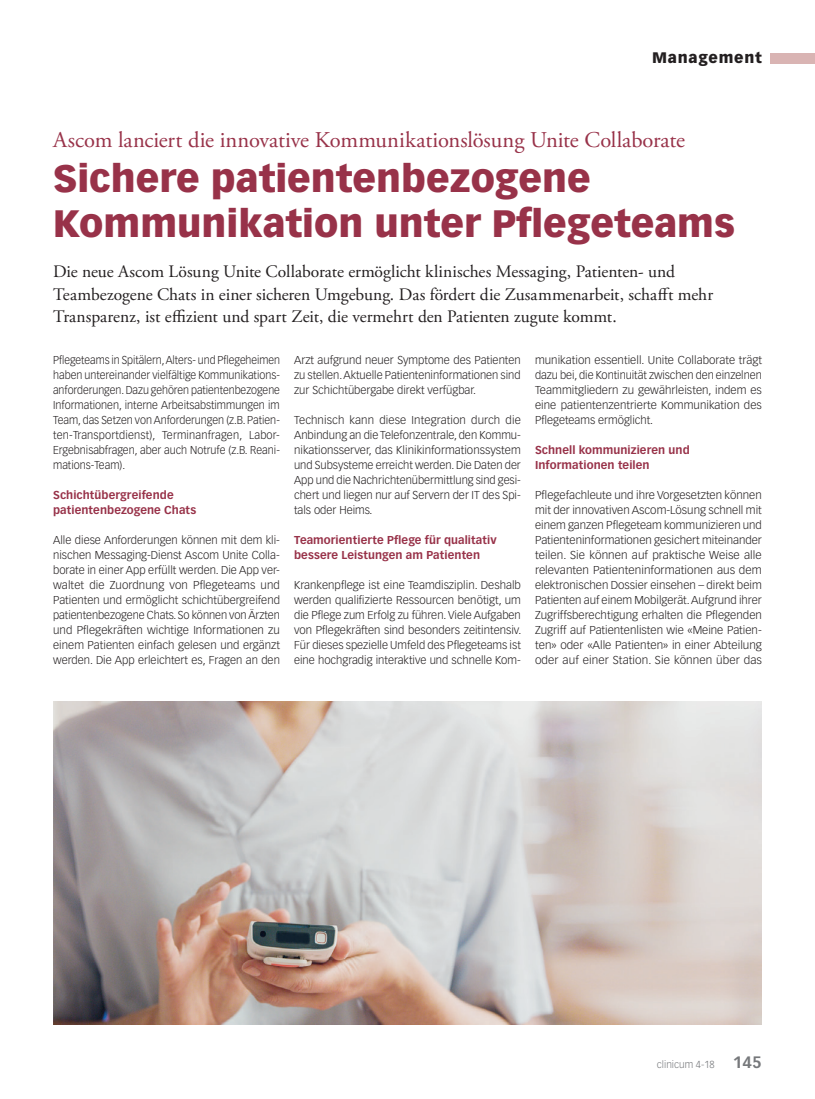
<style>
.page{position:relative;width:815px;height:1099px;background:#fff}
.page>*{position:absolute;margin:0;border:0;box-sizing:border-box;transform-origin:0 0}
.Titel_MM{font:900 37.5px/45px "Vectora LT Std";color:#983249}
.Obertitel_MM{font:22.5px "Adobe Garamond Pro";letter-spacing:-.005em;color:#983249}
.Lead{font:17.5px/22.5px "Adobe Garamond Pro";color:#231f20}
.t1{font:900 15px "Vectora LT Std";letter-spacing:.05em;color:#231f20}
.Lauftext{font:300 11.25px/15px "Vectora LT Std";color:#231f20;text-align:justify}
.Lauftext-2{font:300 11.25px/15px "Vectora LT Std";color:#231f20;text-align:justify;scale:.94 1}
.ZT_MM{font:700 11.25px/15px "Vectora LT Std";letter-spacing:.005em;color:#983249}
.t2{font:300 10px "Vectora LT Std";color:#76787b}
.s1{font-weight:700;font-size:16.25px}
</style>
<div class="page">
<div style="left:770px;top:53px;width:45px;height:10px;background:#d9b4b3"></div>
<img style="left:53px;top:702px;width:709px;height:322px">
<h3 class="t1" style="left:652px;top:49px;width:111px">Management</h3>
<p class="Obertitel_MM" style="left:53px;top:126px;width:633px">Ascom lanciert die innovative Kommunikationslösung Unite Collaborate</p>
<p class="Titel_MM" style="left:53px;top:155px;width:683px">Sichere patientenbezogene<br>Kommunikation unter Pflegeteams</p>
<p class="Lead" style="left:53px;top:261px;width:662px">Die neue Ascom Lösung Unite Collaborate ermöglicht klinisches Messaging, Patienten- und<br>Teambezogene Chats in einer sicheren Umgebung. Das fördert die Zusammenarbeit, schafft mehr<br>Transparenz, ist effizient und spart Zeit, die vermehrt den Patienten zugute kommt.</p>
<p class="Lauftext-2" style="left:53px;top:353px;width:243px">Pflegeteams in Spitälern, Alters- und Pflegeheimen haben untereinander vielfältige Kommunikations&shy;anforderungen. Dazu gehören patientenbezogene Informationen, interne Arbeitsabstimmungen im Team, das Setzen von Anforderungen (z.B. Patien&shy;ten-Transportdienst), Terminanfragen, Labor-Ergebnisabfragen, aber auch Notrufe (z.B. Reani&shy;mations-Team).</p>
<p class="ZT_MM" style="left:53px;top:488px;width:145px">Schichtübergreifende patientenbezogene Chats</p>
<p class="Lauftext" style="left:53px;top:533px;width:228px">Alle diese Anforderungen können mit dem kli&shy;nischen Messaging-Dienst Ascom Unite Colla&shy;borate in einer App erfüllt werden. Die App ver&shy;waltet die Zuordnung von Pflegeteams und Patienten und ermöglicht schichtübergreifend patientenbezogene Chats. So können von Ärzten und Pflegekräften wichtige Informationen zu einem Patienten einfach gelesen und ergänzt werden. Die App erleichtert es, Fragen an den</p>
<p class="Lauftext" style="left:294px;top:353px;width:228px">Arzt aufgrund neuer Symptome des Patienten zu stellen. Aktuelle Patienteninformationen sind zur Schichtübergabe direkt verfügbar.</p>
<p class="Lauftext" style="left:294px;top:413px;width:228px">Technisch kann diese Integration durch die Anbindung an die Telefonzentrale, den Kommu&shy;nikationsserver, das Klinikinformationssystem und Subsysteme erreicht werden. Die Daten der App und die Nachrichtenübermittlung sind gesi&shy;chert und liegen nur auf Servern der IT des Spi&shy;tals oder Heims.</p>
<p class="ZT_MM" style="left:294px;top:533px;width:204px">Teamorientierte Pflege für qualitativ bessere Leistungen am Patienten</p>
<p class="Lauftext" style="left:294px;top:578px;width:229px">Krankenpflege ist eine Teamdisziplin. Deshalb werden qualifizierte Ressourcen benötigt, um die Pflege zum Erfolg zu fü hren. Viele Aufgaben von Pflegekräften sind besonders zeitintensiv.<br>Fü r dieses spezielle Umfeld des Pflegeteams ist eine hochgradig interaktive und schnelle Kom-</p>
<p class="Lauftext" style="left:535px;top:353px;width:228px">munikation essentiell. Unite Collaborate trägt dazu bei, die Kontinuität zwischen den einzelnen Teammitgliedern zu gewährleisten, indem es eine patientenzentrierte Kommunikation des Pflegeteams ermöglicht.</p>
<p class="ZT_MM" style="left:535px;top:443px;width:156px">Schnell kommunizieren und<br>Informationen teilen</p>
<p class="Lauftext" style="left:535px;top:488px;width:228px">Pflegefachleute und ihre Vorgesetzten können mit der innovativen Ascom-Lösung schnell mit einem ganzen Pflegeteam kommunizieren und Patienteninformationen gesichert miteinander teilen. Sie können auf praktische Weise alle relevanten Patienteninformationen aus dem elektronischen Dossier einsehen – direkt beim Patienten auf einem Mobilgerät. Aufgrund ihrer Zugriffsberechtigung erhalten die Pflegenden Zugriff auf Patientenlisten wie «Meine Patien&shy;ten» oder «Alle Patienten» in einer Abteilung oder auf einer Station. Sie können über das</p>
<p class="t2" style="left:657px;top:1058px;width:106px">clinicum 4-18 <span class="s1">145</span></p>
</div>
